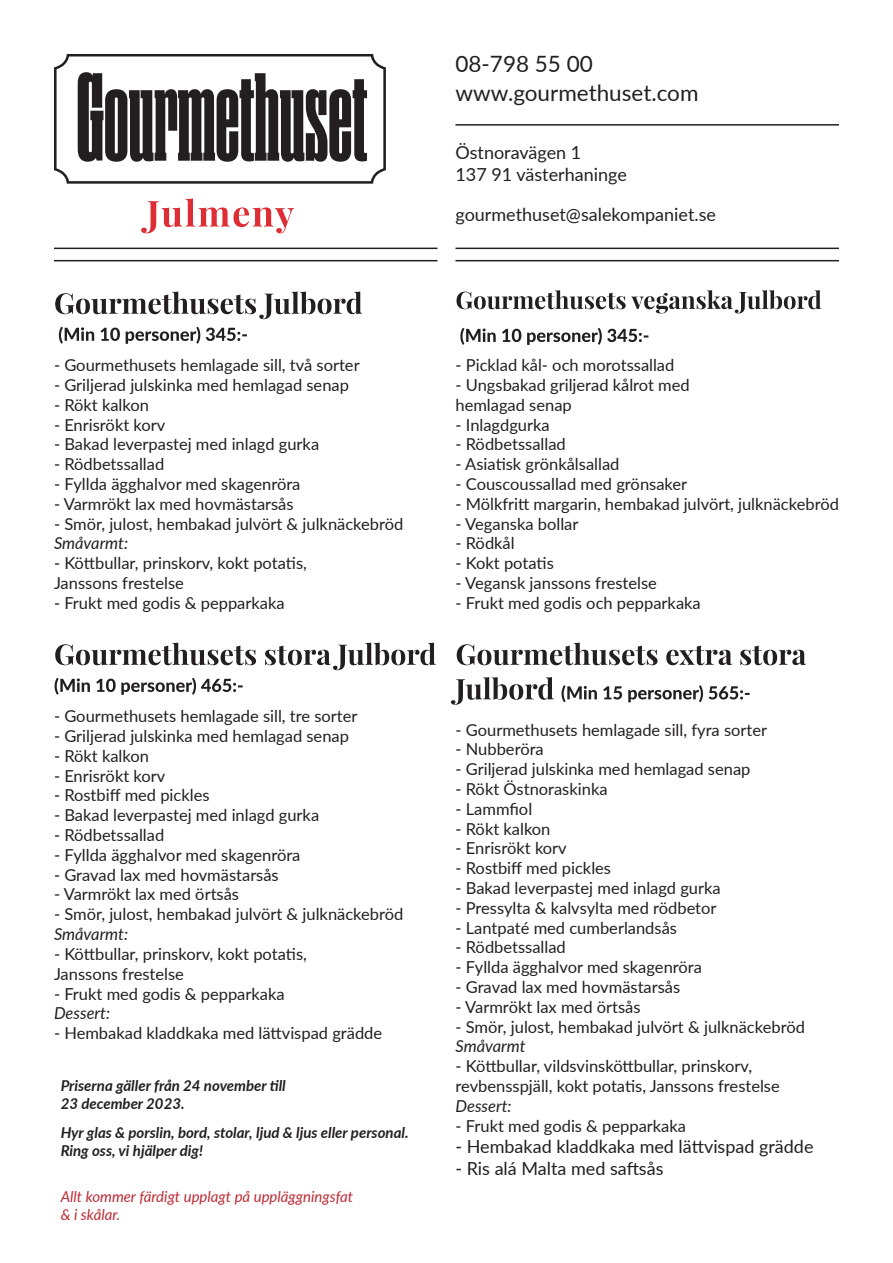
<style>
.page{position:relative;width:893px;height:1263px;background:#fff}
.page>*{position:absolute;margin:0;border:0;box-sizing:border-box;transform-origin:0 0}
.t1{font:22.5px "Lato";color:#231f20}
.t2{font:18px "Lato";color:#231f20}
.t3{font:16.5px "Lato";color:#231f20}
.t4{font:italic 16.5px "Lato";color:#231f20}
.t5{font:italic 700 15px/18px "Lato";color:#231f20}
.t6{font:italic 15px "Lato";color:#bd2b36}
</style>
<div class="page">
<hr style="left:455px;top:124px;width:384px;height:2px;background:#231f20">
<svg style="left:54px;top:54px;width:332px;height:130px"></svg>
<svg style="left:59px;top:327px;width:188px;height:17px"></svg>
<svg style="left:55px;top:291px;width:307px;height:28px"></svg>
<svg style="left:55px;top:678px;width:188px;height:17px"></svg>
<svg style="left:55px;top:642px;width:381px;height:28px"></svg>
<svg style="left:451px;top:677px;width:299px;height:28px"></svg>
<svg style="left:457px;top:642px;width:349px;height:23px"></svg>
<svg style="left:460px;top:328px;width:188px;height:17px"></svg>
<svg style="left:456px;top:290px;width:365px;height:23px"></svg>
<svg style="left:141px;top:198px;width:153px;height:35px"></svg>
<hr style="left:455px;top:248px;width:384px;height:1px;background:#231f20">
<hr style="left:455px;top:260px;width:384px;height:1px;background:#231f20">
<hr style="left:54px;top:248px;width:383px;height:1px;background:#231f20">
<hr style="left:54px;top:260px;width:383px;height:1px;background:#231f20">
<p class="t1" style="left:455px;top:48px;width:139px">08-798 55 00</p>
<p class="t1" style="left:455px;top:76px;width:245px">www.gourmethuset.com</p>
<p class="t2" style="left:455px;top:140px;width:127px">Östnoravägen 1</p>
<p class="t2" style="left:455px;top:161px;width:173px">137 91 västerhaninge</p>
<p class="t2" style="left:455px;top:201px;width:262px">gourmethuset@salekompaniet.se</p>
<p class="t3" style="left:54px;top:353px;width:307px">- Gourmethusets hemlagade sill, två sorter</p>
<p class="t3" style="left:54px;top:373px;width:296px">- Griljerad julskinka med hemlagad senap</p>
<p class="t3" style="left:54px;top:393px;width:96px">- Rökt kalkon</p>
<p class="t3" style="left:54px;top:413px;width:113px">- Enrisrökt korv</p>
<p class="t3" style="left:54px;top:433px;width:267px">- Bakad leverpastej med inlagd gurka</p>
<p class="t3" style="left:54px;top:452px;width:112px">- Rödbetssallad</p>
<p class="t3" style="left:54px;top:472px;width:248px">- Fyllda ägghalvor med skagenröra</p>
<p class="t3" style="left:54px;top:492px;width:241px">- Varmrökt lax med hovmästarsås</p>
<p class="t3" style="left:54px;top:512px;width:351px">- Smör, julost, hembakad julvört &amp; julknäckebröd</p>
<p class="t4" style="left:54px;top:532px;width:76px">Småvarmt:</p>
<p class="t3" style="left:54px;top:551px;width:254px">- Köttbullar, prinskorv, kokt potatis,</p>
<p class="t3" style="left:54px;top:571px;width:131px">Janssons frestelse</p>
<p class="t3" style="left:54px;top:591px;width:232px">- Frukt med godis &amp; pepparkaka</p>
<p class="t3" style="left:54px;top:704px;width:305px">- Gourmethusets hemlagade sill, tre sorter</p>
<p class="t3" style="left:54px;top:724px;width:296px">- Griljerad julskinka med hemlagad senap</p>
<p class="t3" style="left:54px;top:744px;width:96px">- Rökt kalkon</p>
<p class="t3" style="left:54px;top:764px;width:113px">- Enrisrökt korv</p>
<p class="t3" style="left:54px;top:784px;width:157px">- Rostbiff med pickles</p>
<p class="t3" style="left:54px;top:803px;width:267px">- Bakad leverpastej med inlagd gurka</p>
<p class="t3" style="left:54px;top:823px;width:112px">- Rödbetssallad</p>
<p class="t3" style="left:54px;top:843px;width:248px">- Fyllda ägghalvor med skagenröra</p>
<p class="t3" style="left:54px;top:863px;width:226px">- Gravad lax med hovmästarsås</p>
<p class="t3" style="left:54px;top:883px;width:187px">- Varmrökt lax med örtsås</p>
<p class="t3" style="left:54px;top:902px;width:351px">- Smör, julost, hembakad julvört &amp; julknäckebröd</p>
<p class="t4" style="left:54px;top:922px;width:76px">Småvarmt:</p>
<p class="t3" style="left:54px;top:942px;width:254px">- Köttbullar, prinskorv, kokt potatis,</p>
<p class="t3" style="left:54px;top:962px;width:131px">Janssons frestelse</p>
<p class="t3" style="left:54px;top:982px;width:232px">- Frukt med godis &amp; pepparkaka</p>
<p class="t4" style="left:54px;top:1001px;width:58px">Dessert:</p>
<p class="t3" style="left:54px;top:1021px;width:330px">- Hembakad kladdkaka med lättvispad grädde</p>
<p class="t5" style="left:61px;top:1076px;width:227px">Priserna gäller från 24 november till</p>
<p class="t5" style="left:61px;top:1094px;width:125px">23 december 2023.</p>
<p class="t5" style="left:61px;top:1123px;width:349px">Hyr glas &amp; porslin, bord, stolar, ljud &amp; ljus eller personal.<br>Ring oss, vi hjälper dig!</p>
<p class="t6" style="left:61px;top:1185px;width:294px">Allt kommer färdigt upplagt på uppläggningsfat</p>
<p class="t6" style="left:61px;top:1203px;width:61px">&amp; i skålar.</p>
<p class="t3" style="left:455px;top:353px;width:220px">- Picklad kål- och morotssallad</p>
<p class="t3" style="left:455px;top:373px;width:236px">- Ungsbakad griljerad kålrot med</p>
<p class="t3" style="left:455px;top:393px;width:118px">hemlagad senap</p>
<p class="t3" style="left:455px;top:413px;width:96px">- Inlagdgurka</p>
<p class="t3" style="left:455px;top:433px;width:112px">- Rödbetssallad</p>
<p class="t3" style="left:455px;top:452px;width:165px">- Asiatisk grönkålsallad</p>
<p class="t3" style="left:455px;top:472px;width:233px">- Couscoussallad med grönsaker</p>
<p class="t3" style="left:455px;top:492px;width:385px">- Mölkfritt margarin, hembakad julvört, julknäckebröd</p>
<p class="t3" style="left:455px;top:512px;width:124px">- Veganska bollar</p>
<p class="t3" style="left:455px;top:532px;width:61px">- Rödkål</p>
<p class="t3" style="left:455px;top:551px;width:100px">- Kokt potatis</p>
<p class="t3" style="left:455px;top:571px;width:203px">- Vegansk janssons frestelse</p>
<p class="t3" style="left:455px;top:591px;width:247px">- Frukt med godis och pepparkaka</p>
<p class="t3" style="left:455px;top:718px;width:313px">- Gourmethusets hemlagade sill, fyra sorter</p>
<p class="t3" style="left:455px;top:737px;width:90px">- Nubberöra</p>
<p class="t3" style="left:455px;top:757px;width:296px">- Griljerad julskinka med hemlagad senap</p>
<p class="t3" style="left:455px;top:777px;width:154px">- Rökt Östnoraskinka</p>
<p class="t3" style="left:455px;top:797px;width:78px">- Lammfiol</p>
<p class="t3" style="left:455px;top:817px;width:96px">- Rökt kalkon</p>
<p class="t3" style="left:455px;top:836px;width:113px">- Enrisrökt korv</p>
<p class="t3" style="left:455px;top:856px;width:157px">- Rostbiff med pickles</p>
<p class="t3" style="left:455px;top:876px;width:267px">- Bakad leverpastej med inlagd gurka</p>
<p class="t3" style="left:455px;top:896px;width:263px">- Pressylta &amp; kalvsylta med rödbetor</p>
<p class="t3" style="left:455px;top:916px;width:223px">- Lantpaté med cumberlandsås</p>
<p class="t3" style="left:455px;top:935px;width:112px">- Rödbetssallad</p>
<p class="t3" style="left:455px;top:955px;width:248px">- Fyllda ägghalvor med skagenröra</p>
<p class="t3" style="left:455px;top:975px;width:226px">- Gravad lax med hovmästarsås</p>
<p class="t3" style="left:455px;top:995px;width:187px">- Varmrökt lax med örtsås</p>
<p class="t3" style="left:455px;top:1015px;width:351px">- Smör, julost, hembakad julvört &amp; julknäckebröd</p>
<p class="t4" style="left:455px;top:1034px;width:72px">Småvarmt</p>
<p class="t3" style="left:455px;top:1054px;width:298px">- Köttbullar, vildsvinsköttbullar, prinskorv,</p>
<p class="t3" style="left:455px;top:1074px;width:326px">revbensspjäll, kokt potatis, Janssons frestelse</p>
<p class="t4" style="left:455px;top:1094px;width:58px">Dessert:</p>
<p class="t3" style="left:455px;top:1114px;width:232px">- Frukt med godis &amp; pepparkaka</p>
<p class="t2" style="left:455px;top:1134px;width:360px">- Hembakad kladdkaka med lättvispad grädde</p>
<p class="t2" style="left:455px;top:1155px;width:210px">- Ris alá Malta med saftsås</p>
</div>
